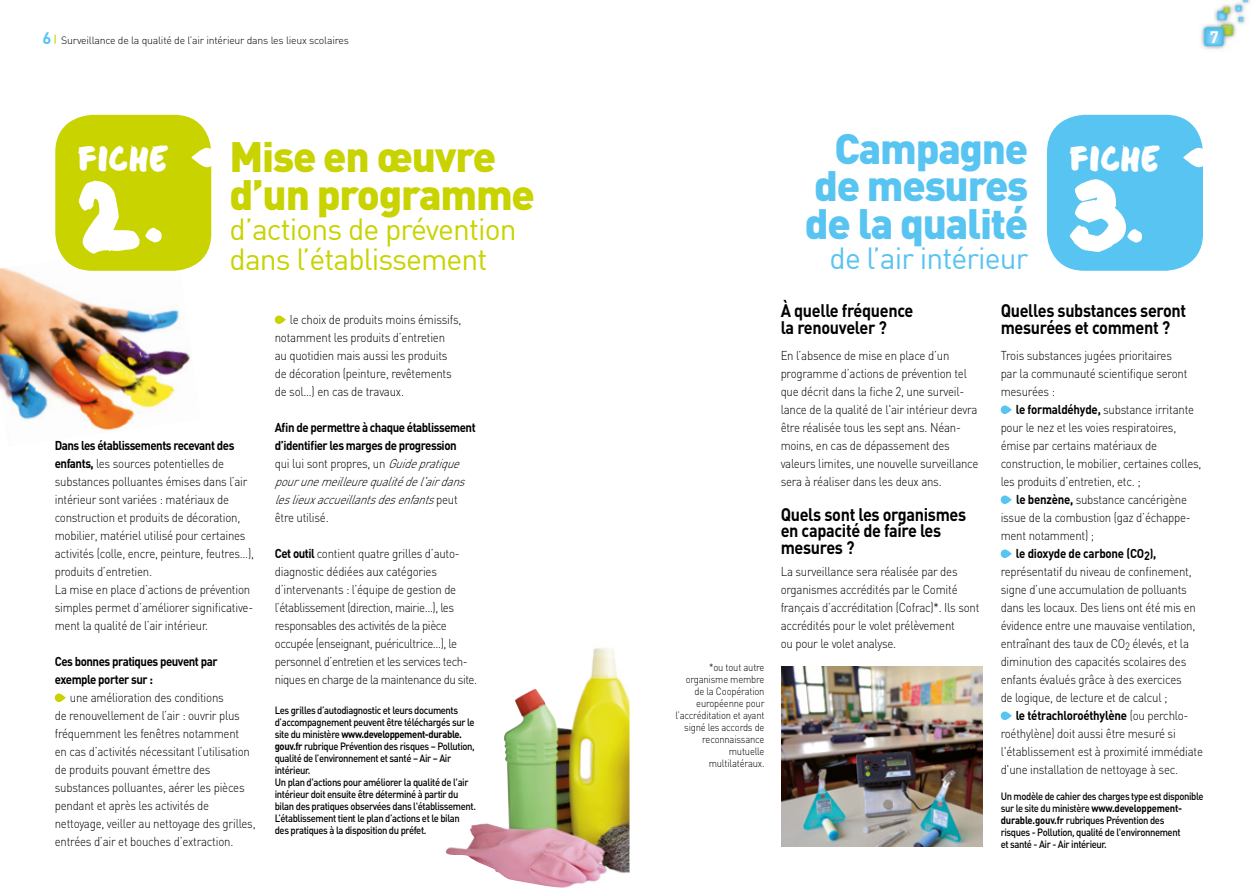
<style>
.page{position:relative;width:1259px;height:893px;background:#fff}
.page>*{position:absolute;margin:0;border:0;box-sizing:border-box;transform-origin:0 0}
.t1{font:79.5px "Culia";color:#fff}
.t2{font:72px "Culia";color:#fff}
.t3{font:900 42px/37.5px "DIN";letter-spacing:-.03em;color:#58c4f1;text-align:justify}
.t4{font:900 42px/37.5px "DIN";letter-spacing:-.03em;color:#c8d300}
.t5{font:30px/30px "DIN";letter-spacing:-.03em;color:#c8d300}
.t6{font:30px "DIN";letter-spacing:-.03em;color:#58c4f1}
.t7{font:23.4px "Culia";letter-spacing:.06em;color:#fff}
.t8{font:700 18px/16.5px "DIN";letter-spacing:-.02em;color:#000;scale:.9 1}
.t9{font:700 16.5px "DIN";color:#fff}
.t10{font:300 12.75px/18px "DIN";letter-spacing:-.02em;color:#000;scale:.9 1}
.t11{font:300 12.75px/18px "DIN";letter-spacing:-.04em;color:#000;scale:.9 1}
.t12{font:italic 300 12.75px/18px "DIN";color:#000;scale:.9 1}
.t13{font:700 12.75px "DIN";letter-spacing:-.02em;color:#000;scale:.9 1}
.t14{font:700 12.75px/18px "DIN";letter-spacing:-.04em;color:#000;scale:.9 1}
.t15{font:500 10.5px/12px "DIN";letter-spacing:-.04em;color:#000;scale:.9 1}
.t16{font:300 10.5px/12px "DIN";letter-spacing:-.02em;color:#000;text-align:right;scale:.9 1}
.t17{font:300 10.5px "DIN";letter-spacing:-.02em;color:#000}
.s1{font-weight:700;font-size:16.5px;color:#58c4f1}
.s2{font-weight:500;color:#c8d300}
.s3{font-weight:700}
.s4{font-weight:700;font-style:normal}
.s5{font-style:normal}
.s6{font-size:12px}
.s7{font-weight:300}
</style>
<div class="page">
<img style="left:0;top:249px;width:201px;height:182px">
<img style="left:1201px;top:0;width:49px;height:50px">
<img style="left:445px;top:648px;width:184px;height:240px">
<svg style="left:1000px;top:405px;width:11px;height:9px"></svg>
<svg style="left:1000px;top:495px;width:11px;height:9px"></svg>
<svg style="left:1000px;top:549px;width:11px;height:9px"></svg>
<svg style="left:1000px;top:711px;width:11px;height:9px"></svg>
<svg style="left:55px;top:693px;width:11px;height:9px"></svg>
<svg style="left:275px;top:315px;width:11px;height:9px"></svg>
<div style="left:1047px;top:115px;width:156px;height:156px;background:#58c4f1;border-radius:37px"></div>
<svg style="left:1183px;top:148px;width:25px;height:19px"></svg>
<div style="left:55px;top:115px;width:156px;height:156px;background:#c8d300;border-radius:37px"></div>
<svg style="left:191px;top:148px;width:25px;height:19px"></svg>
<img style="left:781px;top:666px;width:201px;height:180px">
<p class="t17" style="left:43px;top:34px;width:308px"><span class="s1">6</span> <span class="s2">|</span> Surveillance de la qualité de l’air intérieur dans les lieux scolaires</p>
<p class="t9" style="left:1210px;top:26px;width:10px">7</p>
<h3 class="t7" style="left:78px;top:145px;width:92px">FICHE</h3>
<h1 class="t1" style="left:78px;top:169px;width:86px">2.</h1>
<h3 class="t4" style="left:230px;top:136px;width:307px">Mise en œuvre d’un programme</h3>
<h3 class="t5" style="left:230px;top:213px;width:289px">d’actions de prévention dans l’établissement</h3>
<p class="t10" style="left:55px;top:436px;width:223px"><span class="s3">Dans les établissements recevant des enfants,</span> les sources potentielles de substances polluantes émises dans l’air intérieur sont variées : matériaux de construction et produits de décoration, mobilier, matériel utilisé pour certaines activités (colle, encre, peinture, feutres…), produits d’entretien.<br>La mise en place d’actions de prévention simples permet d’améliorer significative&shy;ment la qualité de l’air intérieur.</p>
<p class="t14" style="left:55px;top:652px;width:182px">Ces bonnes pratiques peuvent par exemple porter sur :</p>
<p class="t10" style="left:55px;top:688px;width:225px;text-indent:15px">une amélioration des conditions<br>de renouvellement de l’air : ouvrir plus fréquemment les fenêtres notamment<br>en cas d’activités nécessitant l’utilisation de produits pouvant émettre des substances polluantes, aérer les pièces pendant et après les activités de nettoyage, veiller au nettoyage des grilles, entrées d’air et bouches d’extraction.</p>
<p class="t10" style="left:275px;top:310px;width:209px;text-indent:15px">le choix de produits moins émissifs, notamment les produits d’entretien<br>au quotidien mais aussi les produits de décoration (peinture, revêtements de sol…) en cas de travaux.</p>
<p class="t12" style="left:275px;top:418px;width:225px"><span class="s4">Afin de permettre à chaque établissement d’identifier les marges de progression<br></span><span class="s5">qui lui sont propres, un</span> Guidepratique pourunemeilleurequalitédel'airdans leslieuxaccueillantsdesenfants<span class="s5">p e u t être utilisé.</span></p>
<p class="t11" style="left:275px;top:544px;width:226px"><span class="s3">Cet outil</span> contient quatre grilles d’auto&shy;diagnostic dédiées aux catégories d’intervenants : l’équipe de gestion de l’établissement (direction, mairie…), les responsables des activités de la pièce occupée (enseignant, puéricultrice…), le personnel d’entretien et les services tech&shy;niques en charge de la maintenance du site.</p>
<p class="t15" style="left:275px;top:704px;width:225px">Les grilles d’autodiagnostic et leurs documents d’accompagnement peuvent être téléchargés sur le site du ministère <span class="s3">www.developpement-durable. gouv.fr</span> rubrique Prévention des risques – Pollution, qualité de l’environnement et santé – Air – Air intérieur.<br>Un plan d'actions pour améliorer la qualité de l'air intérieur doit ensuite être déterminé à partir du bilan des pratiques observées dans l'établissement.<br>L’établissement tient le plan d’actions et le bilan des pratiques à la disposition du préfet.</p>
<p class="t16" style="left:675px;top:661px;width:100px">*ou tout autre organisme membre de la Coopération européenne pour l’accréditation et ayant signé les accords de reconnaissance mutuelle multilatéraux.</p>
<h3 class="t3" style="left:805px;top:128px;width:225px;text-indent:30px">Campagne de mesures de la qualité</h3>
<h3 class="t6" style="left:829px;top:239px;width:200px">de l’air intérieur</h3>
<h3 class="t7" style="left:1069px;top:145px;width:92px">FICHE</h3>
<h2 class="t2" style="left:1069px;top:176px;width:74px">3.</h2>
<h3 class="t8" style="left:780px;top:302px;width:149px">À quelle fréquence la renouveler ?</h3>
<p class="t10" style="left:780px;top:346px;width:221px">En l’absence de mise en place d’un programme d’actions de prévention tel que décrit dans la fiche 2, une surveil&shy;lance de la qualité de l'air intérieur devra être réalisée tous les sept ans. Néan&shy;moins, en cas de dépassement des valeurs limites, une nouvelle surveillance sera à réaliser dans les deux ans.</p>
<h3 class="t8" style="left:780px;top:505px;width:208px">Quels sont les organismes en capacité de faire les mesures ?</h3>
<p class="t10" style="left:780px;top:562px;width:222px">La surveillance sera réalisée par des organismes accrédités par le Comité français d’accréditation (Cofrac)*. Ils sont accrédités pour le volet prélèvement<br>ou pour le volet analyse.</p>
<h3 class="t8" style="left:1000px;top:302px;width:208px">Quelles substances seront mesurées et comment ?</h3>
<p class="t10" style="left:1000px;top:346px;width:209px">Trois substances jugées prioritaires par la communauté scientifique seront mesurées :</p>
<p class="t10" style="left:1000px;top:400px;width:225px;text-indent:15px"><span class="s3">le formaldéhyde,</span> substance irritante pour le nez et les voies respiratoires, émise par certains matériaux de construction, le mobilier, certaines colles, les produits d’entretien, etc. ;</p>
<p class="t10" style="left:1016px;top:490px;width:191px"><span class="s3">le benzène,</span> substance cancérigène</p>
<p class="t10" style="left:1000px;top:508px;width:213px">issue de la combustion (gaz d’échappe-</p>
<p class="t10" style="left:1000px;top:526px;width:105px">ment notamment) ;</p>
<p class="t13" style="left:1016px;top:545px;width:157px">le dioxyde de carbone (CO<sub>2</sub><span class="s6">)</span>,</p>
<p class="t10" style="left:1000px;top:562px;width:214px">représentatif du niveau de confinement,</p>
<p class="t10" style="left:1000px;top:580px;width:208px">signe d’une accumulation de polluants</p>
<p class="t10" style="left:1000px;top:598px;width:218px">dans les locaux. Des liens ont été mis en</p>
<p class="t10" style="left:1000px;top:616px;width:218px">évidence entre une mauvaise ventilation,</p>
<p class="t10" style="left:1000px;top:634px;width:211px">entraînant des taux de CO<sub>2</sub> élevés, et la</p>
<p class="t10" style="left:1000px;top:652px;width:208px">diminution des capacités scolaires des</p>
<p class="t10" style="left:1000px;top:670px;width:203px">enfants évalués grâce à des exercices</p>
<p class="t10" style="left:1000px;top:688px;width:187px">de logique, de lecture et de calcul ;</p>
<p class="t13" style="left:1015px;top:707px;width:193px">le tétrachloroéthylène <span class="s7">(ou perchlo-</span></p>
<p class="t10" style="left:1000px;top:724px;width:196px">roéthylène) doit aussi être mesuré si</p>
<p class="t10" style="left:1000px;top:742px;width:226px">l'établissement est à proximité immédiate</p>
<p class="t10" style="left:1000px;top:760px;width:199px">d'une installation de nettoyage à sec.</p>
<p class="t15" style="left:1000px;top:789px;width:227px">Un modèle de cahier des charges type est disponible sur le site du ministère <span class="s3">www.developpement&shy;durable.gouv.fr</span> rubriques Prévention des<br>risques - Pollution, qualité de l'environnement<br>et santé - Air - Air intérieur.</p>
</div>
